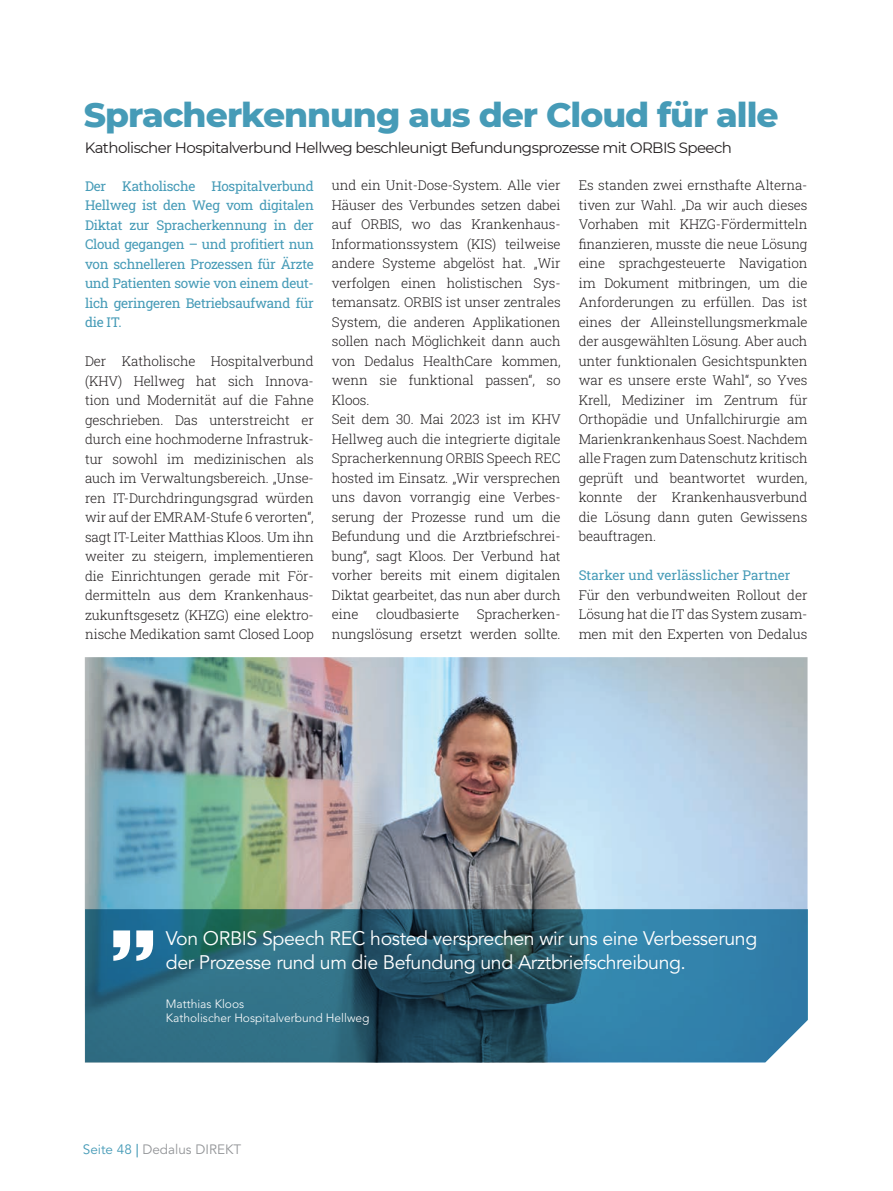
<style>
.page{position:relative;width:893px;height:1191px;background:#fff}
.page>*{position:absolute;margin:0;border:0;box-sizing:border-box;transform-origin:0 0}
.t1{font:800 34.5px "Montserrat";letter-spacing:-.03em;color:#469bb7}
.t2{font:19.5px/24px "Avenir LT Pro";letter-spacing:-.02em;color:#fff}
.t3{font:15px "Montserrat";letter-spacing:-.04em;color:#231f20}
.t4{font:300 13.5px/19.5px "Roboto Slab";letter-spacing:-.01em;color:#231f20;text-align:justify}
.t5{font:13.5px/19.5px "Roboto Slab";letter-spacing:-.02em;color:#469bb7;text-align:justify}
.t6{font:13.5px "Roboto Slab";color:#469bb7}
.t7{font:13.5px "Avenir LT Pro";color:#939598}
.t8{font:300 12px/14.4px "Avenir LT Pro";color:#fff}
.s1{color:#469bb7}
.s2{font-weight:500;color:#469bb7}
</style>
<div class="page">
<img style="left:85px;top:657px;width:722px;height:252px">
<svg style="left:85px;top:909px;width:723px;height:153px;background:#2c6a84"></svg>
<svg style="left:113px;top:930px;width:40px;height:30px"></svg>
<h1 class="t1" style="left:84px;top:89px;width:696px">Spracherkennung aus der Cloud für alle</h1>
<p class="t3" style="left:85px;top:137px;width:649px">Katholischer Hospitalverbund Hellweg beschleunigt Befundungsprozesse mit ORBIS Speech</p>
<p class="t5" style="left:85px;top:176px;width:230px">Der Katholische Hospitalverbund Hellweg ist den Weg vom digitalen Diktat zur Spracherkennung in der Cloud gegangen – und profitiert nun von schnelleren Prozessen für Ärzte und Patienten sowie von einem deut&shy;lich geringeren Betriebsaufwand für die IT.</p>
<p class="t4" style="left:85px;top:351px;width:230px">Der Katholische Hospitalverbund (KHV) Hellweg hat sich Innova&shy;tion und Modernität auf die Fahne geschrieben. Das unterstreicht er durch eine hochmoderne Infrastruk&shy;tur sowohl im medizinischen als auch im Verwaltungsbereich. „Unse&shy;ren IT-Durchdringungsgrad würden wir auf der EMRAM-Stufe 6 verorten“, sagt IT-Leiter Matthias Kloos. Um ihn weiter zu steigern, implementieren die Einrichtungen gerade mit För&shy;dermitteln aus dem Krankenhaus&shy;zukunftsgesetz (KHZG) eine elektro&shy;nische Medikation samt Closed Loop</p>
<p class="t4" style="left:332px;top:175px;width:230px;text-align:left">und ein Unit-Dose-System. Alle vier<br>Häuser des Verbundes setzen dabei auf ORBIS, wo das Krankenhaus-<br>Informationssystem (KIS) teilweise andere Systeme abgelöst hat. „Wir verfolgen einen holistischen Sys&shy;temansatz. ORBIS ist unser zentrales<br>System, die anderen Applikationen sollen nach Möglichkeit dann auch von Dedalus HealthCare kommen, wenn sie funktional passen“, so<br>Kloos.<br>Seit dem 30. Mai 2023 ist im KHV<br>Hellweg auch die integrierte digitale<br>Spracherkennung ORBIS Speech REC hosted im Einsatz. „Wir versprechen uns davon vorrangig eine Verbes&shy;serung der Prozesse rund um die<br>Befundung und die Arztbriefschrei&shy;bung“, sagt Kloos. Der Verbund hat vorher bereits mit einem digitalen<br>Diktat gearbeitet, das nun aber durch eine</p>
<p class="t4" style="left:332px;top:604px;width:230px;text-align:right">Spracherken-<br>nungslösung ersetzt werden sollte.</p>
<p class="t4" style="left:376px;top:604px;width:85px">cloudbasierte</p>
<p class="t4" style="left:579px;top:175px;width:230px">Es standen zwei ernsthafte Alterna&shy;tiven zur Wahl. „Da wir auch dieses Vorhaben mit KHZG-Fördermitteln finanzieren, musste die neue Lösung eine sprachgesteuerte Navigation im Dokument mitbringen, um die Anforderungen zu erfüllen. Das ist eines der Alleinstellungsmerkmale der ausgewählten Lösung. Aber auch unter funktionalen Gesichtspunkten war es unsere erste Wahl“, so Yves Krell, Mediziner im Zentrum für Orthopädie und Unfallchirurgie am Marienkrankenhaus Soest. Nachdem alle Fragen zum Datenschutz kritisch geprüft und beantwortet wurden, konnte der Krankenhausverbund die Lösung dann guten Gewissens beauftragen.</p>
<p class="t6" style="left:579px;top:566px;width:213px">Starker und verlässlicher Partner</p>
<p class="t4" style="left:579px;top:585px;width:230px">Für den verbundweiten Rollout der Lösung hat die IT das System zusam&shy;men mit den Experten von Dedalus</p>
<h2 class="t2" style="left:166px;top:927px;width:593px">Von ORBIS Speech REC hosted versprechen wir uns eine Verbesserung der Prozesse rund um die Befundung und Arztbriefschreibung.</h2>
<p class="t8" style="left:166px;top:996px;width:205px">Matthias Kloos<br>Katholischer Hospitalverbund Hellweg</p>
<p class="t7" style="left:83px;top:1141px;width:160px"><span class="s1">Seite 48</span> <span class="s2">|</span> Dedalus DIREKT</p>
</div>
